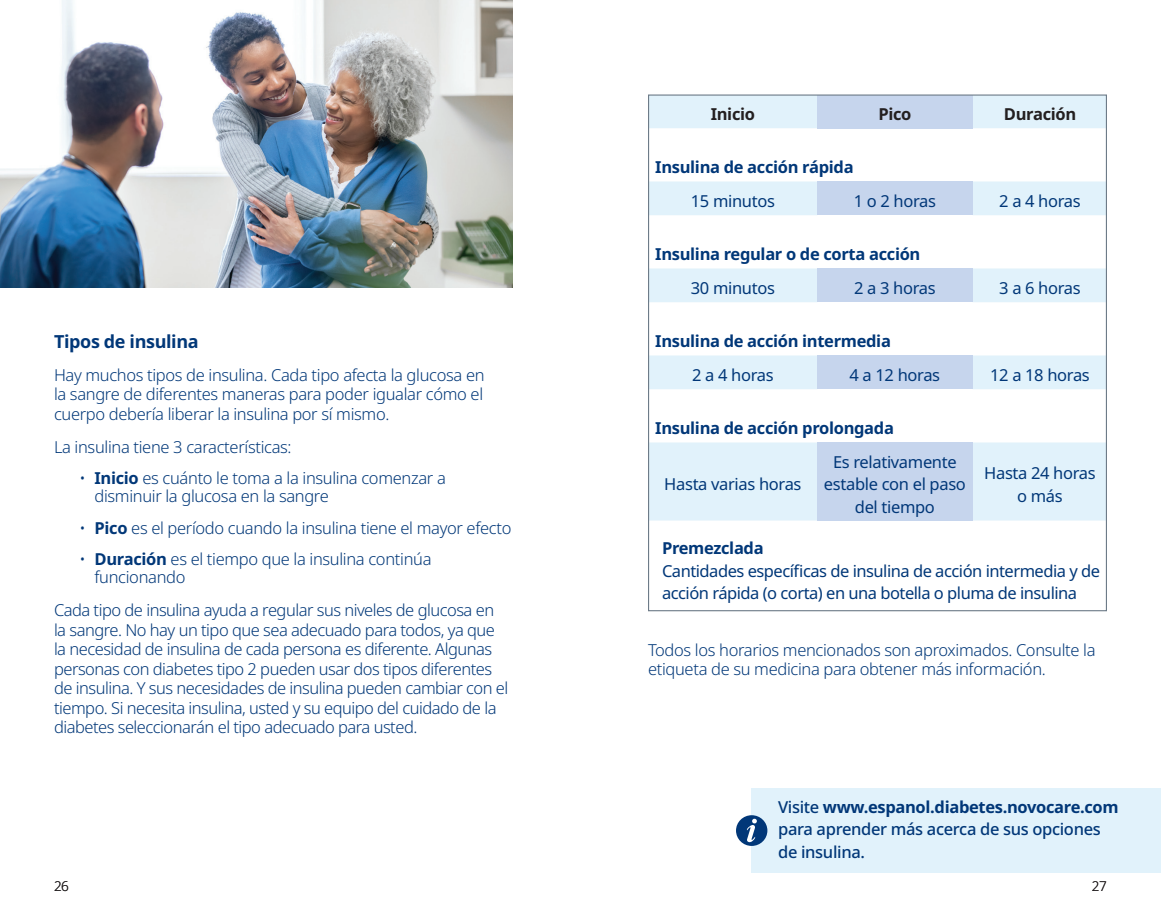
<style>
.page{position:relative;width:1161px;height:918px;background:#fff}
.page>*{position:absolute;margin:0;border:0;box-sizing:border-box;transform-origin:0 0}
.minor_subhead{font:700 18px "Apis";letter-spacing:-.02em;color:#013778}
.body_text{font:300 16.5px/19.5px "Apis";letter-spacing:-.03em;color:#013778}
.t1{font:16.5px/22.5px "Apis";letter-spacing:-.03em;color:#013778;text-align:center}
.t2{font:700 16.5px/33.8px "Apis";letter-spacing:-.02em;color:#013778}
.t3{font:500 16.5px/22.5px "Apis";letter-spacing:-.02em;color:#013778}
.t4{font:700 16.5px "Apis";letter-spacing:-.02em;color:#231f20}
.t5{font:300 13.5px "Apis";color:#231f20}
.s1{font-weight:400}
.s2{font-weight:700}
</style>
<div class="page">
<img style="left:0;top:0;width:513px;height:287px">
<div style="left:650px;top:96px;width:455px;height:32px;background:#e1f2fb"></div>
<div style="left:817px;top:95px;width:156px;height:33px;background:#c6d5ed"></div>
<div style="left:650px;top:182px;width:455px;height:33px;background:#e1f2fb"></div>
<div style="left:817px;top:182px;width:156px;height:33px;background:#c6d5ed"></div>
<div style="left:650px;top:268px;width:455px;height:34px;background:#e1f2fb"></div>
<div style="left:817px;top:268px;width:156px;height:34px;background:#c6d5ed"></div>
<div style="left:650px;top:356px;width:455px;height:33px;background:#e1f2fb"></div>
<div style="left:817px;top:356px;width:156px;height:33px;background:#c6d5ed"></div>
<div style="left:650px;top:442px;width:455px;height:79px;background:#e1f2fb"></div>
<div style="left:817px;top:442px;width:156px;height:79px;background:#c6d5ed"></div>
<div style="left:751px;top:788px;width:410px;height:85px;background:#e1f2fb"></div>
<div style="left:736px;top:815px;width:31px;height:31px;background:#013778;border-radius:50%"></div>
<svg style="left:747px;top:819px;width:10px;height:23px"></svg>
<p class="t4" style="left:711px;top:103px;width:46px">Inicio</p>
<p class="t4" style="left:878px;top:103px;width:35px">Pico</p>
<p class="t4" style="left:1004px;top:103px;width:74px">Duración</p>
<p class="t2" style="left:691px;top:151px;width:164px;text-indent:-36px">Insulina de acción rápida<br><span class="s1">15 minutos</span></p>
<p class="t1" style="left:854px;top:190px;width:84px">1 o 2 horas</p>
<p class="t1" style="left:999px;top:190px;width:83px">2 a 4 horas</p>
<p class="minor_subhead" style="left:54px;top:328px;width:146px">Tipos de insulina</p>
<p class="body_text" style="left:54px;top:365px;width:432px;text-align:justify">Hay muchos tipos de insulina. Cada tipo afecta la glucosa en la sangre de diferentes maneras para poder igualar cómo el cuerpo debería liberar la insulina por sí mismo.</p>
<p class="body_text" style="left:54px;top:437px;width:239px">La insulina tiene 3 características:</p>
<p class="body_text" style="left:94px;top:469px;width:353px;line-height:18px;text-indent:-15px">• <span class="s2">Inicio</span> es cuánto le toma a la insulina comenzar a disminuir la glucosa en la sangre</p>
<p class="body_text" style="left:80px;top:518px;width:434px">• <span class="s2">Pico</span> es el período cuando la insulina tiene el mayor efecto</p>
<p class="body_text" style="left:94px;top:550px;width:339px;line-height:18px;text-indent:-15px">• <span class="s2">Duración</span> es el tiempo que la insulina continúa funcionando</p>
<p class="body_text" style="left:54px;top:601px;width:456px">Cada tipo de insulina ayuda a regular sus niveles de glucosa en la sangre. No hay un tipo que sea adecuado para todos, ya que la necesidad de insulina de cada persona es diferente. Algunas personas con diabetes tipo 2 pueden usar dos tipos diferentes de insulina. Y sus necesidades de insulina pueden cambiar con el tiempo. Si necesita insulina, usted y su equipo del cuidado de la diabetes seleccionarán el tipo adecuado para usted.</p>
<p class="t2" style="left:691px;top:238px;width:231px;text-indent:-36px">Insulina regular o de corta acción<br><span class="s1">30 minutos</span></p>
<p class="t1" style="left:854px;top:277px;width:83px">2 a 3 horas</p>
<p class="t1" style="left:999px;top:277px;width:83px">3 a 6 horas</p>
<p class="t2" style="left:692px;top:325px;width:200px;text-indent:-37px">Insulina de acción intermedia<br><span class="s1">2 a 4 horas</span></p>
<p class="t1" style="left:850px;top:364px;width:92px">4 a 12 horas</p>
<p class="t1" style="left:990px;top:364px;width:101px">12 a 18 horas</p>
<p class="t2" style="left:655px;top:412px;width:240px">Insulina de acción prolongada</p>
<p class="t1" style="left:664px;top:474px;width:139px">Hasta varias horas</p>
<p class="t1" style="left:824px;top:451px;width:144px">Es relativamente estable con el paso del tiempo</p>
<p class="t1" style="left:984px;top:462px;width:113px">Hasta 24 horas o más</p>
<p class="t1" style="left:662px;top:537px;width:440px;text-align:left"><span class="s2">Premezclada<br></span>Cantidades específicas de insulina de acción intermedia y de acción rápida (o corta) en una botella o pluma de insulina</p>
<p class="body_text" style="left:648px;top:641px;width:449px">Todos los horarios mencionados son aproximados. Consulte la etiqueta de su medicina para obtener más información.</p>
<p class="t3" style="left:778px;top:796px;width:342px">Visite <span class="s2">www.espanol.diabetes.novocare.com </span>para aprender más acerca de sus opciones de insulina.</p>
<p class="t5" style="left:54px;top:877px;width:17px">26</p>
<p class="t5" style="left:1092px;top:877px;width:17px">27</p>
</div>
